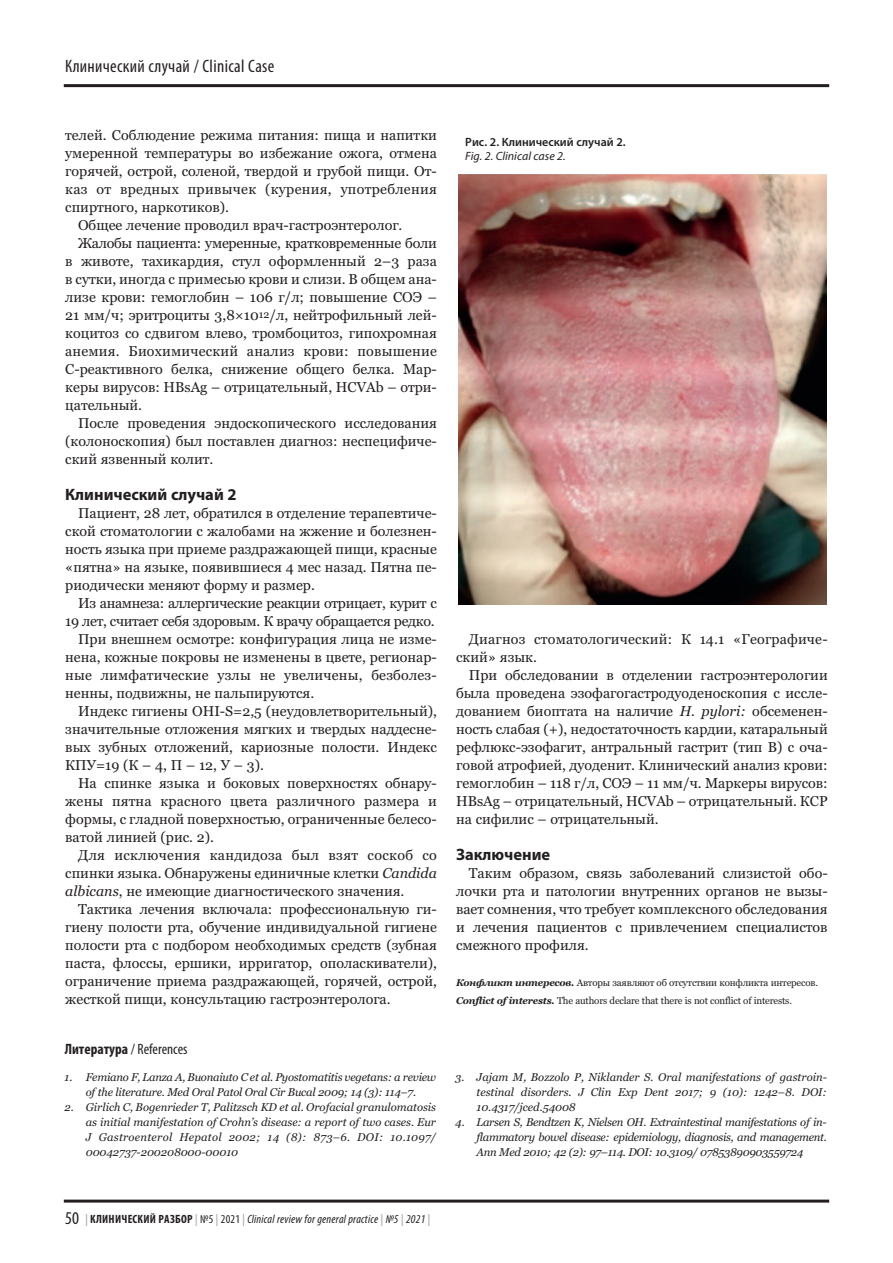
<style>
.page{position:relative;width:893px;height:1263px;background:#fff}
.page>*{position:absolute;margin:0;border:0;box-sizing:border-box;transform-origin:0 0}
.t1{font:condensed 18px "Myriad Pro";letter-spacing:.02em;color:#231f20}
.t2{font:700 16.5px "Myriad Pro";color:#231f20}
.t3{font:condensed 15px "Myriad Pro";color:#231f20}
.t4{font:14.25px/18px "Georgia";color:#231f20;text-align:justify}
.t5{font:14.25px "Georgia";letter-spacing:-.025em;color:#231f20}
.t6{font:14.25px "Georgia";letter-spacing:-.02em;color:#231f20}
.t7{font:14.25px "Georgia";letter-spacing:.02em;color:#231f20}
.t8{font:14.25px "Georgia";letter-spacing:.025em;color:#231f20}
.t9{font:italic condensed 12px "Myriad Pro";letter-spacing:.02em;color:#231f20}
.t10{font:600 12px "Myriad Pro";color:#231f20}
.t11{font:italic 12px "Myriad Pro";color:#231f20}
.t12{font:italic 11.25px/15px "Georgia";letter-spacing:-.02em;color:#231f20;text-align:justify}
.t13{font:9.75px/18px "Georgia";letter-spacing:-.02em;color:#231f20}
.s1{font-style:italic}
.s2{font-weight:700}
.s3{font-weight:700;font-style:italic}
.s4{font-style:normal;font-size:18px}
.s5{font-style:normal;color:#939598}
.s6{font-weight:700;font-style:normal}
.s7{font-style:normal}
</style>
<div class="page">
<hr style="left:64px;top:1199px;width:765px;height:3px;background:#231f20">
<hr style="left:64px;top:84px;width:765px;height:3px;background:#231f20">
<img style="left:459px;top:174px;width:367px;height:430px">
<p class="t1" style="left:65px;top:60px;width:211px">Клинический случай / Clinical Case</p>
<p class="t4" style="left:65px;top:126px;width:373px">телей. Соблюдение режима питания: пища и напитки</p>
<p class="t4" style="left:65px;top:144px;width:373px">умеренной температуры во избежание ожога, отмена</p>
<p class="t4" style="left:65px;top:162px;width:373px">горячей, острой, соленой, твердой и грубой пищи. От-</p>
<p class="t7" style="left:65px;top:181px;width:373px">каз от вредных привычек (курения, употребления</p>
<p class="t4" style="left:65px;top:198px;width:165px">спиртного, наркотиков).</p>
<p class="t4" style="left:78px;top:216px;width:326px">Общее лечение проводил врач-гастроэнтеролог.</p>
<p class="t6" style="left:78px;top:235px;width:360px">Жалобы пациента: умеренные, кратковременные боли</p>
<p class="t4" style="left:65px;top:252px;width:373px">в животе, тахикардия, стул оформленный 2–3 раза</p>
<p class="t4" style="left:65px;top:270px;width:373px">в сутки, иногда с примесью крови и слизи. В общем ана-</p>
<p class="t4" style="left:65px;top:288px;width:373px">лизе крови: гемоглобин – 106 г/л; повышение СОЭ –</p>
<p class="t4" style="left:65px;top:306px;width:373px">21 мм/ч; эритроциты 3,8×10<sup>12</sup>/л, нейтрофильный лей-</p>
<p class="t4" style="left:65px;top:324px;width:373px">коцитоз со сдвигом влево, тромбоцитоз, гипохромная</p>
<p class="t4" style="left:65px;top:342px;width:373px">анемия. Биохимический анализ крови: повышение</p>
<p class="t4" style="left:65px;top:360px;width:373px">c-реактивного белка, снижение общего белка. Мар-</p>
<p class="t4" style="left:65px;top:378px;width:373px">керы вирусов: HBsAg – отрицательный, HcVAb – отри-</p>
<p class="t4" style="left:65px;top:396px;width:78px">цательный.</p>
<p class="t4" style="left:78px;top:414px;width:360px">После проведения эндоскопического исследования</p>
<p class="t4" style="left:65px;top:432px;width:373px">(колоноскопия) был поставлен диагноз: неспецифиче-</p>
<p class="t4" style="left:65px;top:450px;width:150px">ский язвенный колит.</p>
<p class="t2" style="left:65px;top:489px;width:173px">Клинический случай 2</p>
<p class="t4" style="left:65px;top:504px;width:373px;text-indent:13px">Пациент, 28 лет, обратился в отделение терапевтиче&shy;ской стоматологии с жалобами на жжение и болезнен&shy;ность языка при приеме раздражающей пищи, красные «пятна» на языке, появившиеся 4 мес назад. Пятна пе&shy;риодически меняют форму и размер.</p>
<p class="t5" style="left:78px;top:595px;width:360px">Из анамнеза: аллергические реакции отрицает, курит с</p>
<p class="t5" style="left:65px;top:613px;width:371px">19 лет, считает себя здоровым. К врачу обращается редко.</p>
<p class="t4" style="left:78px;top:630px;width:360px">При внешнем осмотре: конфигурация лица не изме-</p>
<p class="t4" style="left:65px;top:648px;width:373px">нена, кожные покровы не изменены в цвете, регионар-</p>
<p class="t4" style="left:65px;top:666px;width:373px">ные лимфатические узлы не увеличены, безболез-</p>
<p class="t4" style="left:65px;top:684px;width:250px">ненны, подвижны, не пальпируются.</p>
<p class="t4" style="left:78px;top:702px;width:360px">Индекс гигиены oHI-S=2,5 (неудовлетворительный),</p>
<p class="t4" style="left:65px;top:720px;width:373px">значительные отложения мягких и твердых наддесне-</p>
<p class="t4" style="left:65px;top:738px;width:373px">вых зубных отложений, кариозные полости. Индекс</p>
<p class="t4" style="left:65px;top:756px;width:200px">КПУ=19 (К – 4, П – 12, У – 3).</p>
<p class="t4" style="left:78px;top:774px;width:360px">На спинке языка и боковых поверхностях обнару-</p>
<p class="t4" style="left:65px;top:792px;width:373px">жены пятна красного цвета различного размера и</p>
<p class="t4" style="left:65px;top:810px;width:373px">формы, с гладной поверхностью, ограниченные белесо-</p>
<p class="t4" style="left:65px;top:828px;width:150px">ватой линией (рис. 2).</p>
<p class="t8" style="left:78px;top:847px;width:360px">Для исключения кандидоза был взят соскоб со</p>
<p class="t4" style="left:65px;top:864px;width:373px">спинки языка. Обнаружены единичные клетки <span class="s1">Candida</span></p>
<p class="t4" style="left:65px;top:882px;width:341px"><span class="s1">albicans</span>, не имеющие диагностического значения.</p>
<p class="t4" style="left:78px;top:900px;width:360px">Тактика лечения включала: профессиональную ги-</p>
<p class="t4" style="left:65px;top:918px;width:373px">гиену полости рта, обучение индивидуальной гигиене</p>
<p class="t4" style="left:65px;top:936px;width:373px">полости рта с подбором необходимых средств (зубная</p>
<p class="t4" style="left:65px;top:954px;width:373px">паста, флоссы, ершики, ирригатор, ополаскиватели),</p>
<p class="t4" style="left:65px;top:972px;width:373px">ограничение приема раздражающей, горячей, острой,</p>
<p class="t4" style="left:65px;top:990px;width:327px">жесткой пищи, консультацию гастроэнтеролога.</p>
<p class="t3" style="left:65px;top:1043px;width:124px"><span class="s2">Литература</span> / References</p>
<p class="t12" style="left:65px;top:1070px;width:373px;text-align:center">1. Femiano F, Lanza A, Buonaiuto C et al. Pyostomatitis vegetans: a review of the literature. Med Oral Patol Oral Cir Bucal 2009; 14 (3): 114–7.</p>
<p class="t12" style="left:86px;top:1100px;width:352px;text-indent:-21px">2. Girlich C, Bogenrieder T, Palitzsch KD et al. Orofacial granulomatosis as initial manifestation of Crohn’s disease: a report of two cases. Eur J Gastroenterol Hepatol 2002; 14 (8): 873–6. DOI: 10.1097/ 00042737-200208000-00010</p>
<p class="t10" style="left:465px;top:138px;width:162px">Рис. 2. Клинический случай 2.</p>
<p class="t11" style="left:465px;top:151px;width:102px">Fig. 2. Clinical case 2.</p>
<p class="t4" style="left:456px;top:630px;width:373px;text-indent:13px">Диагноз стоматологический: К 14.1 «Географиче&shy;ский» язык.</p>
<p class="t4" style="left:456px;top:666px;width:373px;text-indent:13px">При обследовании в отделении гастроэнтерологии была проведена эзофагогастродуоденоскопия с иссле&shy;дованием биоптата на наличие <span class="s1">H. pylori:</span> обсеменен&shy;ность слабая (+), недостаточность кардии, катаральный рефлюкс-эзофагит, антральный гастрит (тип В) с оча&shy;говой атрофией, дуоденит. Клинический анализ крови: гемоглобин – 118 г/л, СОЭ – 11 мм/ч. Маркеры вирусов:<br>HBsAg – отрицательный, HcVAb – отрицательный. КСР на сифилис – отрицательный.</p>
<p class="t2" style="left:456px;top:849px;width:96px">Заключение</p>
<p class="t4" style="left:456px;top:864px;width:373px;text-indent:13px">Таким образом, связь заболеваний слизистой обо&shy;лочки рта и патологии внутренних органов не вызы&shy;вает сомнения, что требует комплексного обследования и лечения пациентов с привлечением специалистов смежного профиля.</p>
<p class="t13" style="left:456px;top:974px;width:363px"><span class="s3">Конфликт интересов.</span> Авторы заявляют об отсутствии конфликта интересов.<br><span class="s3">Conflict of interests.</span> The authors declare that there is not conflict of interests.</p>
<p class="t12" style="left:477px;top:1070px;width:352px;text-indent:-21px">3. Jajam M, Bozzolo P, Niklander S. Oral manifestations of gastroin&shy;testinal disorders. J Clin Exp Dent 2017; 9 (10): 1242–8. DOI:<br>10.4317/jced.54008</p>
<p class="t12" style="left:477px;top:1115px;width:352px;text-indent:-21px">4. Larsen S, Bendtzen K, Nielsen OH. Extraintestinal manifestations of in&shy;flammatory bowel disease: epidemiology, diagnosis, and management.<br>Ann Med 2010; 42 (2): 97–114. DOI: 10.3109/ 07853890903559724</p>
<p class="t9" style="left:65px;top:1214px;width:366px"><span class="s4">50</span> <span class="s5">|</span> <span class="s6">КЛИНИЧЕСКИЙ РАЗБОР</span> <span class="s5">|</span> <span class="s7">№5</span> <span class="s5">|</span> <span class="s7">2021</span> <span class="s5">|</span> Clinical review for general practice <span class="s5">|</span> №5 <span class="s5">|</span> 2021 <span class="s5">|</span></p>
</div>
